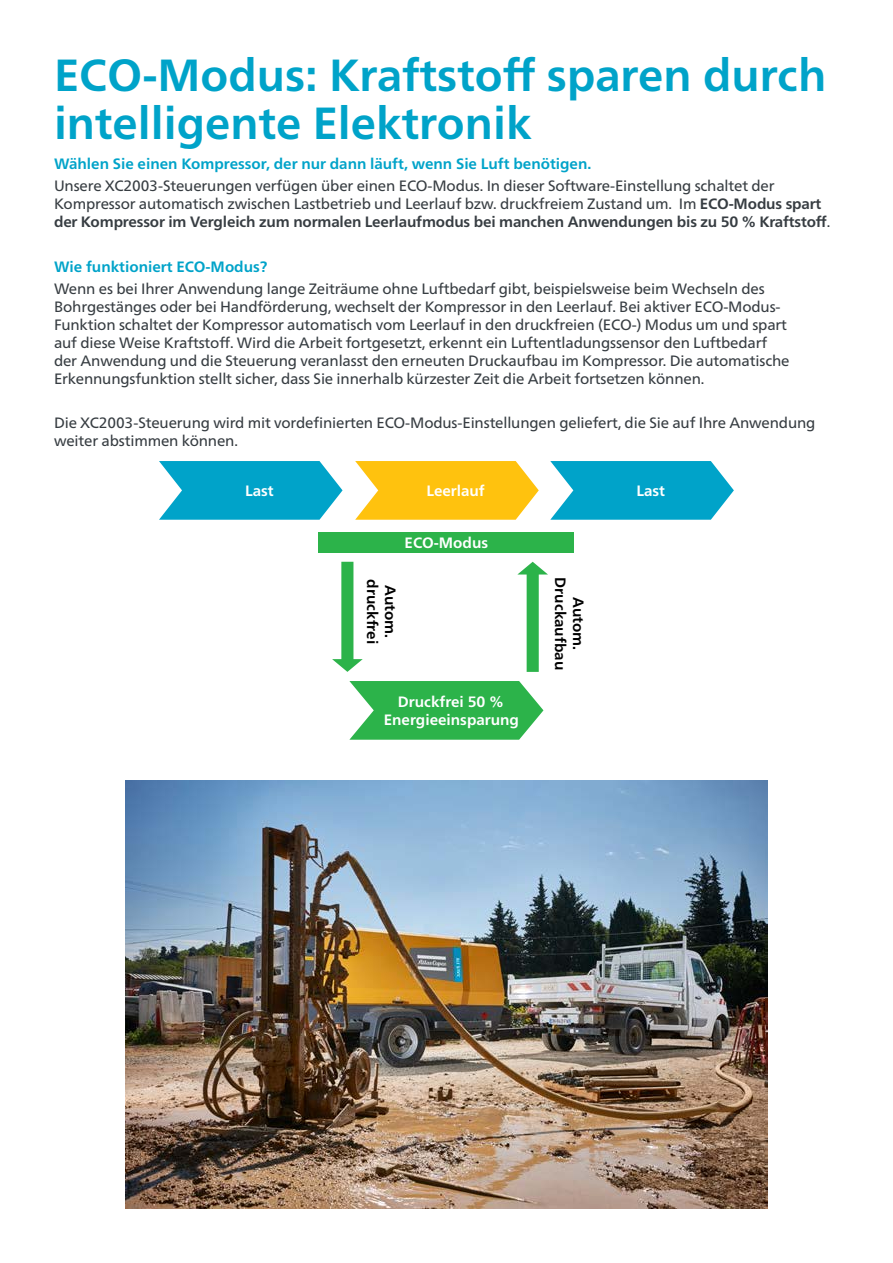
<style>
.page{position:relative;width:893px;height:1263px;background:#fff}
.page>*{position:absolute;margin:0;border:0;box-sizing:border-box;transform-origin:0 0}
.t1{font:700 45px/48px "Neue Frutiger World";color:#00a3c9}
.t2{font:15px/18px "Neue Frutiger World";letter-spacing:-.01em;color:#373d42}
.t3{font:700 15px "Neue Frutiger World";color:#00a3c9}
.t4{font:700 15px/18px "Neue Frutiger World";color:#fff;text-align:center}
.t5{font:700 15px/18px "Neue Frutiger World";color:#000;text-align:center}
.s1{font-weight:700}
</style>
<div class="page">
<img style="left:125px;top:780px;width:643px;height:429px">
<svg style="left:349px;top:681px;width:194px;height:59px;background:#47bc61"></svg>
<svg style="left:332px;top:562px;width:31px;height:110px"></svg>
<svg style="left:517px;top:562px;width:31px;height:110px"></svg>
<div style="left:319px;top:532px;width:255px;height:21px;background:#2cb34a"></div>
<svg style="left:355px;top:461px;width:184px;height:59px;background:#ffca2d"></svg>
<svg style="left:550px;top:461px;width:184px;height:59px;background:#21afd0"></svg>
<svg style="left:159px;top:461px;width:184px;height:59px;background:#21afd0"></svg>
<h1 class="t1" style="left:54px;top:50px;width:774px">ECO-Modus: Kraftstoff sparen durch intelligente Elektronik</h1>
<p class="t3" style="left:54px;top:150px;width:539px">Wählen Sie einen Kompressor, der nur dann läuft, wenn Sie Luft benötigen.</p>
<p class="t2" style="left:54px;top:177px;width:778px">Unsere XC2003-Steuerungen verfügen über einen ECO-Modus. In dieser Software-Einstellung schaltet der<br>Kompressor automatisch zwischen Lastbetrieb und Leerlauf bzw. druckfreiem Zustand um. Im <span class="s1">ECO-Modus spart der Kompressor im Vergleich zum normalen Leerlaufmodus bei manchen Anwendungen bis zu 50 % Kraftstoff</span>.</p>
<p class="t3" style="left:54px;top:253px;width:215px">Wie funktioniert ECO-Modus?</p>
<p class="t2" style="left:54px;top:280px;width:737px">Wenn es bei Ihrer Anwendung lange Zeiträume ohne Luftbedarf gibt, beispielsweise beim Wechseln des Bohrgestänges oder bei Handförderung, wechselt der Kompressor in den Leerlauf. Bei aktiver ECO-Modus-Funktion schaltet der Kompressor automatisch vom Leerlauf in den druckfreien (ECO-) Modus um und spart auf diese Weise Kraftstoff. Wird die Arbeit fortgesetzt, erkennt ein Luftentladungssensor den Luftbedarf der Anwendung und die Steuerung veranlasst den erneuten Druckaufbau im Kompressor. Die automatische Erkennungsfunktion stellt sicher, dass Sie innerhalb kürzester Zeit die Arbeit fortsetzen können.</p>
<p class="t2" style="left:54px;top:414px;width:763px">Die XC2003-Steuerung wird mit vordefinierten ECO-Modus-Einstellungen geliefert, die Sie auf Ihre Anwendung weiter abstimmen können.</p>
<p class="t4" style="left:245px;top:482px;width:30px">Last</p>
<p class="t4" style="left:427px;top:482px;width:60px">Leerlauf</p>
<p class="t4" style="left:636px;top:482px;width:30px">Last</p>
<p class="t4" style="left:405px;top:534px;width:85px">ECO-Modus</p>
<p class="t5" style="left:400px;top:579px;width:66px;rotate:90deg">Autom. druckfrei</p>
<p class="t5" style="left:588px;top:577px;width:94px;rotate:90deg">Autom.<br>Druckaufbau</p>
<p class="t4" style="left:384px;top:693px;width:137px">Druckfrei 50 %<br>Energieeinsparung</p>
</div>
